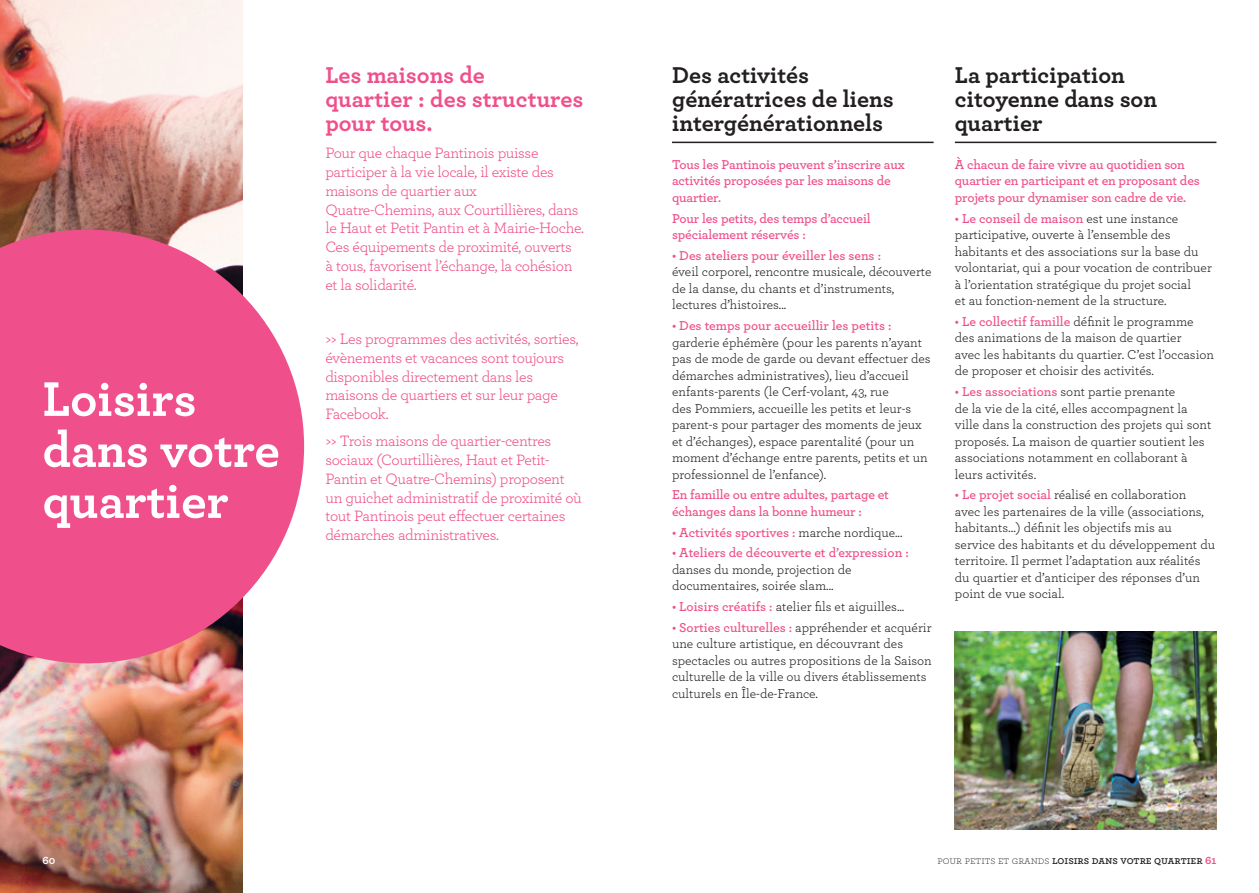
<style>
.page{position:relative;width:1259px;height:893px;background:#fff}
.page>*{position:absolute;margin:0;border:0;box-sizing:border-box;transform-origin:0 0}
.TITRE_niv2_-_rien{font:700 51px/51px "Archer";letter-spacing:-.01em;color:#fff}
.TITRE_niv1_-filet_de{font:700 24px/24px "Archer";color:#231f20}
.TITRE_niv1_-filet_de-2{font:700 24px/24px "Archer";color:#ef508b}
.TITRE_niv2_-_rien-2{font:15.75px/18.8px "Archer";letter-spacing:-.02em;color:#ef508b}
.TITRE_niv2_-_rien-3{font:13.5px/16.5px "Archer";color:#231f20}
.DESCRIPTIF_-_retrait{font:600 13.5px/16.5px "Archer";letter-spacing:-.02em;color:#ef508b}
.TITRE_niv2_-_rien-4{font:600 13.5px "Archer";color:#ef508b}
.t1{font:600 11.25px "Archer";color:#231f20}
.t2{font:700 11.25px "Archer";color:#fff}
.s1{font-weight:600;color:#ef508b}
.s2{font-weight:400;color:#231f20}
.s3{font-weight:300}
.s4{font-weight:700;color:#ef508b}
</style>
<div class="page">
<img style="left:0;top:0;width:242px;height:893px">
<svg style="left:0;top:230px;width:304px;height:433px;background:#eb6092"></svg>
<hr style="left:672px;top:142px;width:261px;height:1px;background:#231f20">
<hr style="left:955px;top:142px;width:261px;height:1px;background:#231f20">
<img style="left:955px;top:631px;width:261px;height:198px">
<p class="TITRE_niv2_-_rien" style="left:43px;top:370px;width:239px">Loisirs dans votre quartier</p>
<p class="TITRE_niv1_-filet_de-2" style="left:325px;top:61px;width:259px">Les maisons de<br>quartier : des structures pour tous.</p>
<p class="TITRE_niv2_-_rien-2" style="left:325px;top:143px;width:260px">Pour que chaque Pantinois puisse participer à la vie locale, il existe des maisons de quartier aux Quatre-Chemins, aux Courtillières, dans le Haut et Petit Pantin et à Mairie-Hoche.<br>Ces équipements de proximité, ouverts<br>à tous, favorisent l’échange, la cohésion et la solidarité.</p>
<p class="TITRE_niv2_-_rien-2" style="left:325px;top:329px;width:255px">&gt;&gt; Les programmes des activités, sorties, évènements et vacances sont toujours disponibles directement dans les maisons de quartiers et sur leur page<br>Facebook.</p>
<p class="TITRE_niv2_-_rien-2" style="left:325px;top:431px;width:258px">&gt;&gt; Trois maisons de quartier-centres sociaux (Courtillières, Haut et Petit-Pantin et Quatre-Chemins) proposent un guichet administratif de proximité où tout Pantinois peut effectuer certaines démarches administratives.</p>
<p class="t2" style="left:43px;top:851px;width:14px">60</p>
<p class="TITRE_niv1_-filet_de" style="left:672px;top:61px;width:223px">Des activités génératrices de liens intergénérationnels</p>
<p class="DESCRIPTIF_-_retrait" style="left:672px;top:155px;width:234px">Tous les Pantinois peuvent s’inscrire aux activités proposées par les maisons de quartier.</p>
<p class="DESCRIPTIF_-_retrait" style="left:672px;top:209px;width:200px">Pour les petits, des temps d’accueil spécialement réservés :</p>
<p class="TITRE_niv2_-_rien-3" style="left:672px;top:246px;width:261px"><span class="s1">• Des ateliers pour éveiller les sens :<br></span>éveil corporel, rencontre musicale, découverte de la danse, du chants et d’instruments, lectures d’histoires...</p>
<p class="TITRE_niv2_-_rien-3" style="left:672px;top:317px;width:260px"><span class="s1">• Des temps pour accueillir les petits : </span>garderie éphémère (pour les parents n’ayant pas de mode de garde ou devant effectuer des démarches administratives), lieu d’accueil enfants-parents (le Cerf-volant, 43, rue<br>des Pommiers, accueille les petits et leur-s parent-s pour partager des moments de jeux et d’échanges), espace parentalité (pour un moment d’échange entre parents, petits et un professionnel de l’enfance).</p>
<p class="DESCRIPTIF_-_retrait" style="left:672px;top:486px;width:218px">En famille ou entre adultes, partage et échanges dans la bonne humeur :</p>
<p class="TITRE_niv2_-_rien-4" style="left:672px;top:522px;width:232px">• Activités sportives : <span class="s2">marche nordique...</span></p>
<p class="TITRE_niv2_-_rien-3" style="left:672px;top:544px;width:238px"><span class="s1">• Ateliers de découverte et d’expression : </span>danses du monde, projection de documentaires, soirée slam...</p>
<p class="TITRE_niv2_-_rien-3" style="left:672px;top:598px;width:234px"><span class="s1">• Loisirs créatifs :</span> atelier fils et aiguilles...</p>
<p class="TITRE_niv2_-_rien-3" style="left:672px;top:618px;width:261px"><span class="s1">• Sorties culturelles :</span> appréhender et acquérir une culture artistique, en découvrant des spectacles ou autres propositions de la Saison culturelle de la ville ou divers établissements culturels en Île-de-France.</p>
<p class="TITRE_niv1_-filet_de" style="left:955px;top:61px;width:204px">La participation citoyenne dans son quartier</p>
<p class="DESCRIPTIF_-_retrait" style="left:955px;top:155px;width:246px">À chacun de faire vivre au quotidien son quartier en participant et en proposant des projets pour dynamiser son cadre de vie.</p>
<p class="TITRE_niv2_-_rien-3" style="left:955px;top:209px;width:258px"><span class="s1">• Le conseil de maison</span> est une instance participative, ouverte à l’ensemble des habitants et des associations sur la base du volontariat, qui a pour vocation de contribuer à l’orientation stratégique du projet social<br>et au fonction-nement de la structure.</p>
<p class="TITRE_niv2_-_rien-3" style="left:955px;top:312px;width:261px"><span class="s1">• Le collectif famille</span> définit le programme des animations de la maison de quartier<br>avec les habitants du quartier. C’est l’occasion de proposer et choisir des activités.</p>
<p class="TITRE_niv2_-_rien-3" style="left:955px;top:383px;width:258px"><span class="s1">• Les associations</span> sont partie prenante<br>de la vie de la cité, elles accompagnent la ville dans la construction des projets qui sont proposés. La maison de quartier soutient les associations notamment en collaborant à leurs activités.</p>
<p class="TITRE_niv2_-_rien-3" style="left:955px;top:486px;width:262px"><span class="s1">• Le projet social</span> réalisé en collaboration avec les partenaires de la ville (associations, habitants…) définit les objectifs mis au service des habitants et du développement du territoire. Il permet l’adaptation aux réalités du quartier et d’anticiper des réponses d’un point de vue social.</p>
<p class="t1" style="left:937px;top:852px;width:281px"><span class="s3">pour petits et grands</span> loisirs dans votre quartier <span class="s4">61</span></p>
</div>
